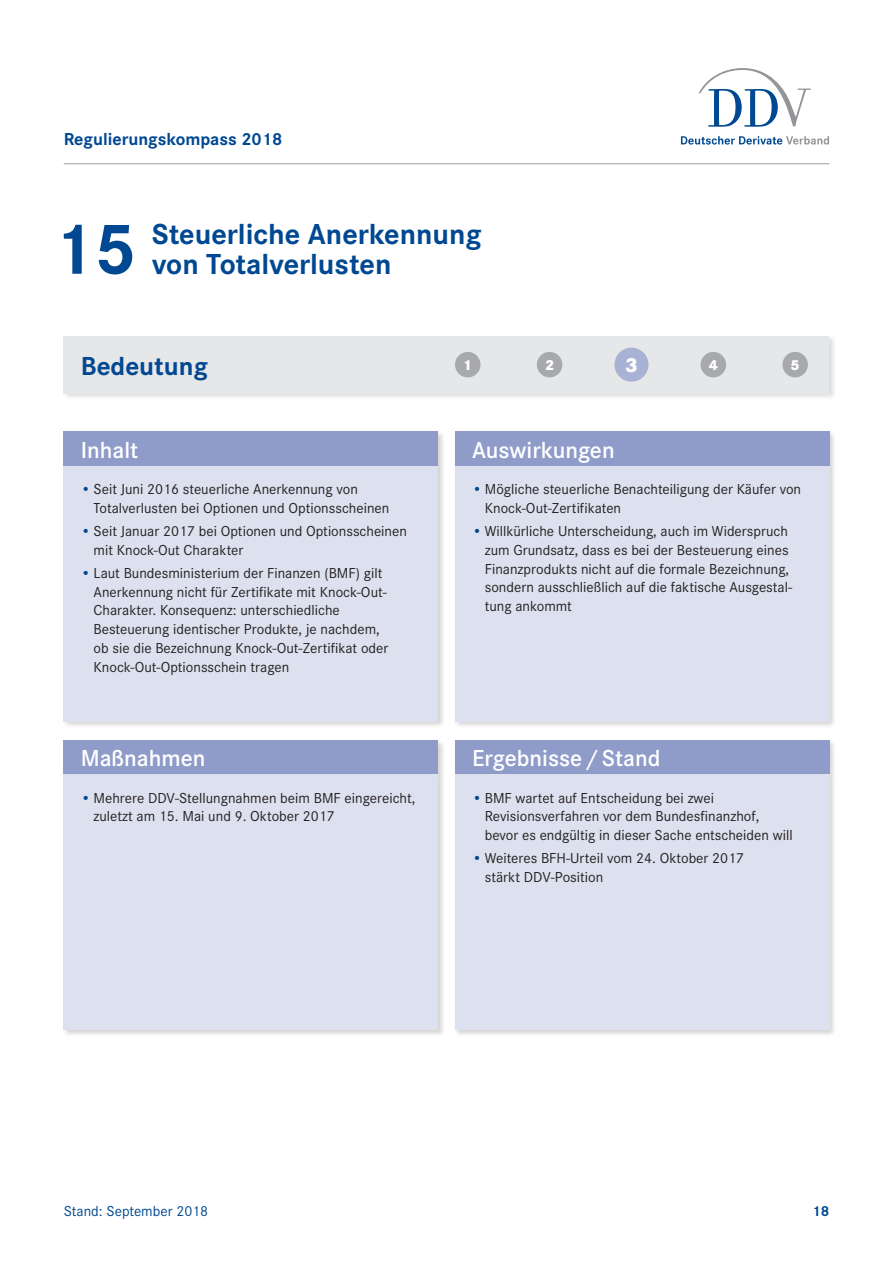
<style>
.page{position:relative;width:893px;height:1263px;background:#fff}
.page>*{position:absolute;margin:0;border:0;box-sizing:border-box;transform-origin:0 0}
.t1{font:700 75px "Corporate S";color:#014892}
.t2{font:700 30px/30px "Corporate S";color:#014892}
.t3{font:700 27px "Corporate S";color:#014892}
.t4{font:600 24px "Corporate S";color:#fff}
.t5{font:800 21px "Corporate S";color:#fff}
.t6{font:700 18px "Corporate S";color:#014892}
.t7{font:15px/18.8px "Corporate S";color:#231f20}
.t8{font:15px "Corporate S";color:#014892}
.t9{font:800 15px "Corporate S";color:#fff}
.t10{font:700 15px "Corporate S";color:#014892}
.s1{color:#014892}
</style>
<div class="page">
<hr style="left:64px;top:163px;width:765px;height:1px;background:#a8a9ad">
<svg style="left:699px;top:68px;width:112px;height:59px"></svg>
<svg style="left:681px;top:136px;width:148px;height:9px"></svg>
<div style="left:62px;top:430px;width:384px;height:607px;background:#231f20;opacity:.2"></div>
<div style="left:64px;top:432px;width:374px;height:34px;background:#8f9cc9"></div>
<div style="left:64px;top:466px;width:374px;height:255px;background:#dde1ef"></div>
<div style="left:64px;top:740px;width:374px;height:34px;background:#8f9cc9"></div>
<div style="left:64px;top:774px;width:374px;height:255px;background:#dde1ef"></div>
<div style="left:453px;top:430px;width:384px;height:607px;background:#231f20;opacity:.2"></div>
<div style="left:455px;top:432px;width:374px;height:34px;background:#8f9cc9"></div>
<div style="left:455px;top:466px;width:374px;height:255px;background:#dde1ef"></div>
<div style="left:455px;top:740px;width:374px;height:34px;background:#8f9cc9"></div>
<div style="left:455px;top:774px;width:374px;height:255px;background:#dde1ef"></div>
<div style="left:62px;top:334px;width:775px;height:67px;background:#231f20;opacity:.15"></div>
<div style="left:64px;top:336px;width:765px;height:57px;background:#e6e7e9"></div>
<div style="left:537px;top:352px;width:25px;height:25px;background:#a8a9ad;border-radius:50%"></div>
<div style="left:455px;top:352px;width:25px;height:25px;background:#a8a9ad;border-radius:50%"></div>
<div style="left:614px;top:348px;width:34px;height:34px;background:#a7b2d5;border-radius:50%"></div>
<div style="left:701px;top:352px;width:25px;height:25px;background:#a8a9ad;border-radius:50%"></div>
<div style="left:782px;top:352px;width:26px;height:25px;background:#a8a9ad;border-radius:50%"></div>
<p class="t6" style="left:64px;top:128px;width:220px">Regulierungskompass 2018</p>
<h1 class="t1" style="left:51px;top:206px;width:87px">15</h1>
<h2 class="t2" style="left:152px;top:220px;width:331px">Steuerliche Anerkennung von Totalverlusten</h2>
<h3 class="t3" style="left:81px;top:350px;width:129px">Bedeutung</h3>
<p class="t9" style="left:463px;top:356px;width:11px">1</p>
<p class="t9" style="left:545px;top:356px;width:11px">2</p>
<h3 class="t5" style="left:625px;top:353px;width:14px">3</h3>
<p class="t9" style="left:709px;top:356px;width:11px">4</p>
<p class="t9" style="left:791px;top:356px;width:11px">5</p>
<h3 class="t4" style="left:81px;top:436px;width:59px">Inhalt</h3>
<p class="t7" style="left:94px;top:480px;width:297px;text-indent:-13px"><span class="s1">•</span> Seit Juni 2016 steuerliche Anerkennung von<br>Totalverlusten bei Optionen und Optionsscheinen</p>
<p class="t7" style="left:94px;top:522px;width:315px;text-indent:-13px"><span class="s1">•</span> Seit Januar 2017 bei Optionen und Optionsscheinen mit Knock-Out Charakter</p>
<p class="t7" style="left:94px;top:563px;width:296px;text-indent:-13px"><span class="s1">•</span> Laut Bundesministerium der Finanzen (BMF) gilt Anerkennung nicht für Zertifikate mit Knock-Out-Charakter. Konsequenz: unterschiedliche Besteuerung identischer Produkte, je nachdem, ob sie die Bezeichnung Knock-Out-Zertifikat oder Knock-Out-Optionsschein tragen</p>
<h3 class="t4" style="left:81px;top:744px;width:126px">Maßnahmen</h3>
<p class="t7" style="left:94px;top:788px;width:323px;text-indent:-13px"><span class="s1">•</span> Mehrere DDV-Stellungnahmen beim BMF eingereicht, zuletzt am 15. Mai und 9. Oktober 2017</p>
<h3 class="t4" style="left:472px;top:436px;width:144px">Auswirkungen</h3>
<p class="t7" style="left:485px;top:480px;width:318px;text-indent:-13px"><span class="s1">•</span> Mögliche steuerliche Benachteiligung der Käufer von<br>Knock-Out-Zertifikaten</p>
<p class="t7" style="left:485px;top:522px;width:309px;text-indent:-13px"><span class="s1">•</span> Willkürliche Unterscheidung, auch im Widerspruch zum Grundsatz, dass es bei der Besteuerung eines Finanzprodukts nicht auf die formale Bezeichnung, sondern ausschließlich auf die faktische Ausgestal&shy;tung ankommt</p>
<h3 class="t4" style="left:472px;top:744px;width:190px">Ergebnisse / Stand</h3>
<p class="t7" style="left:485px;top:788px;width:309px;text-indent:-13px"><span class="s1">•</span> BMF wartet auf Entscheidung bei zwei<br>Revisionsverfahren vor dem Bundesfinanzhof, bevor es endgültig in dieser Sache entscheiden will</p>
<p class="t7" style="left:485px;top:849px;width:261px;text-indent:-13px"><span class="s1">•</span> Weiteres BFH-Urteil vom 24. Oktober 2017 stärkt DDV-Position</p>
<p class="t8" style="left:64px;top:1203px;width:146px">Stand: September 2018</p>
<p class="t10" style="left:812px;top:1202px;width:19px">18</p>
</div>
